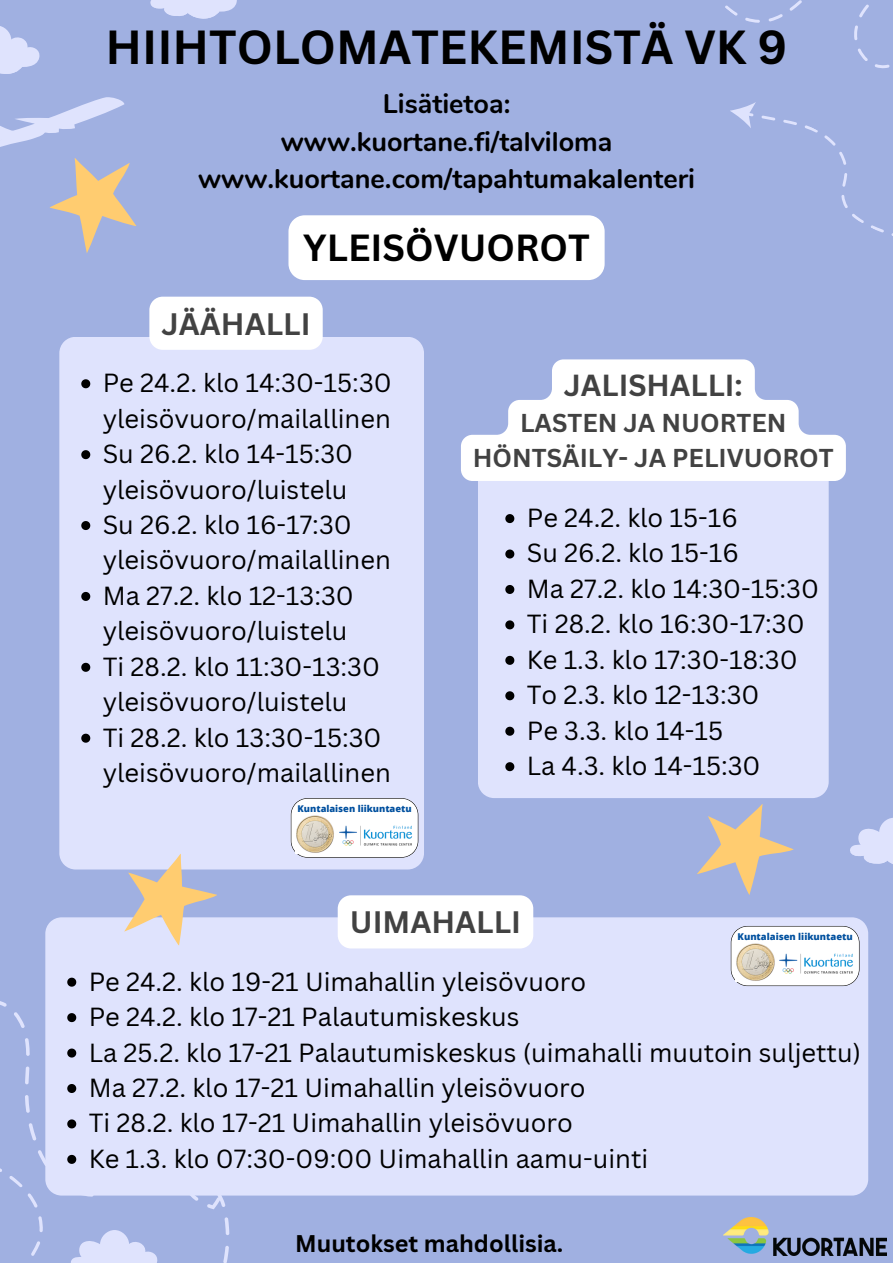
<style>
.page{position:relative;width:893px;height:1263px;background:#a0b0e1}
.page>*{position:absolute;margin:0;border:0;box-sizing:border-box;transform-origin:0 0}
.t1{font:700 46.5px "Canva Sans";color:#000}
.t2{font:700 36.75px "Canva Sans";color:#000}
.t3{font:700 30.22px "Canva Sans";color:#424242}
.t4{font:700 29.62px "Canva Sans";color:#424242}
.t5{font:700 27px/37.7px "Nunito";color:#000;text-align:center}
.t6{font:25.5px/35.4px "Canva Sans";color:#000}
.t7{font:700 25.12px/34.9px "Canva Sans";color:#424242;text-align:center}
.t8{font:700 23.48px "Canva Sans";color:#000}
.t9{font:800 9.38px "Open Sans";color:#00509f}
.t10{font:800 9.3px "Open Sans";color:#00509f}
</style>
<div class="page">
<div style="left:478px;top:481px;width:350px;height:317px;background:#dfe3fd"></div>
<div style="left:59px;top:337px;width:365px;height:532px;background:#dfe3fd"></div>
<div style="left:45px;top:917px;width:823px;height:278px;background:#dfe3fd"></div>
<svg style="left:4px;top:996px;width:286px;height:267px;fill:#dfe3fd"></svg>
<svg style="left:0;top:1001px;width:4px;height:6px"></svg>
<svg style="left:0;top:26px;width:40px;height:48px"></svg>
<svg style="left:150px;top:0;width:87px;height:19px"></svg>
<svg style="left:850px;top:818px;width:43px;height:46px"></svg>
<div style="left:338px;top:895px;width:195px;height:53px;background:#fff"></div>
<div style="left:149px;top:297px;width:174px;height:53px;background:#fff"></div>
<svg style="left:461px;top:359px;width:385px;height:122px;fill:#fff"></svg>
<svg style="left:81px;top:379px;width:9px;height:9px"></svg>
<svg style="left:81px;top:450px;width:9px;height:9px"></svg>
<svg style="left:81px;top:521px;width:9px;height:9px"></svg>
<svg style="left:81px;top:592px;width:9px;height:9px"></svg>
<svg style="left:81px;top:663px;width:9px;height:9px"></svg>
<svg style="left:81px;top:734px;width:9px;height:9px"></svg>
<svg style="left:288px;top:0;width:605px;height:280px"></svg>
<svg style="left:505px;top:514px;width:9px;height:9px"></svg>
<svg style="left:505px;top:549px;width:9px;height:9px"></svg>
<svg style="left:505px;top:585px;width:9px;height:9px"></svg>
<svg style="left:505px;top:620px;width:9px;height:9px"></svg>
<svg style="left:505px;top:656px;width:9px;height:9px"></svg>
<svg style="left:505px;top:691px;width:9px;height:9px"></svg>
<svg style="left:505px;top:727px;width:9px;height:9px"></svg>
<svg style="left:505px;top:762px;width:9px;height:9px"></svg>
<svg style="left:67px;top:978px;width:9px;height:9px"></svg>
<svg style="left:67px;top:1013px;width:9px;height:9px"></svg>
<svg style="left:67px;top:1048px;width:9px;height:9px"></svg>
<svg style="left:67px;top:1084px;width:9px;height:9px"></svg>
<svg style="left:67px;top:1119px;width:9px;height:9px"></svg>
<svg style="left:0;top:1139px;width:159px;height:124px"></svg>
<svg style="left:687px;top:787px;width:118px;height:108px"></svg>
<svg style="left:0;top:97px;width:137px;height:156px"></svg>
<svg style="left:114px;top:843px;width:111px;height:109px"></svg>
<img style="left:723px;top:1217px;width:163px;height:38px">
<svg style="left:731px;top:926px;width:128px;height:60px;background:#f0f0f2"></svg>
<img style="left:736px;top:942px;width:39px;height:40px">
<img style="left:775px;top:945px;width:83px;height:37px">
<svg style="left:291px;top:798px;width:127px;height:60px;background:#eeeef0"></svg>
<img style="left:296px;top:814px;width:39px;height:39px">
<img style="left:335px;top:817px;width:82px;height:36px">
<h1 class="t1" style="left:105px;top:14px;width:683px">HIIHTOLOMATEKEMISTÄ VK 9</h1>
<p class="t5" style="left:198px;top:85px;width:498px">Lisätietoa:<br>www.kuortane.fi/talviloma www.kuortane.com/tapahtumakalenteri</p>
<h2 class="t2" style="left:303px;top:222px;width:288px">YLEISÖVUOROT</h2>
<p class="t3" style="left:161px;top:302px;width:151px">JÄÄHALLI</p>
<p class="t6" style="left:103px;top:365px;width:290px">Pe 24.2. klo 14:30-15:30 yleisövuoro/mailallinen<br>Su 26.2. klo 14-15:30 yleisövuoro/luistelu<br>Su 26.2. klo 16-17:30 yleisövuoro/mailallinen<br>Ma 27.2. klo 12-13:30 yleisövuoro/luistelu<br>Ti 28.2. klo 11:30-13:30 yleisövuoro/luistelu<br>Ti 28.2. klo 13:30-15:30 yleisövuoro/mailallinen</p>
<p class="t10" style="left:297px;top:802px;width:116px">Kuntalaisen liikuntaetu</p>
<p class="t4" style="left:564px;top:365px;width:180px">JALISHALLI:</p>
<p class="t7" style="left:473px;top:405px;width:362px">LASTEN JA NUORTEN<br>HÖNTSÄILY- JA PELIVUOROT</p>
<p class="t6" style="left:527px;top:499px;width:294px">Pe 24.2. klo 15-16<br>Su 26.2. klo 15-16<br>Ma 27.2. klo 14:30-15:30<br>Ti 28.2. klo 16:30-17:30<br>Ke 1.3. klo 17:30-18:30<br>To 2.3. klo 12-13:30<br>Pe 3.3. klo 14-15<br>La 4.3. klo 14-15:30</p>
<p class="t3" style="left:350px;top:901px;width:173px">UIMAHALLI</p>
<p class="t9" style="left:737px;top:930px;width:117px">Kuntalaisen liikuntaetu</p>
<p class="t6" style="left:89px;top:963px;width:773px">Pe 24.2. klo 19-21 Uimahallin yleisövuoro<br>Pe 24.2. klo 17-21 Palautumiskeskus<br>La 25.2. klo 17-21 Palautumiskeskus (uimahalli muutoin suljettu)<br>Ma 27.2. klo 17-21 Uimahallin yleisövuoro<br>Ti 28.2. klo 17-21 Uimahallin yleisövuoro<br>Ke 1.3. klo 07:30-09:00 Uimahallin aamu-uinti</p>
<p class="t8" style="left:295px;top:1227px;width:270px">Muutokset mahdollisia.</p>
</div>
